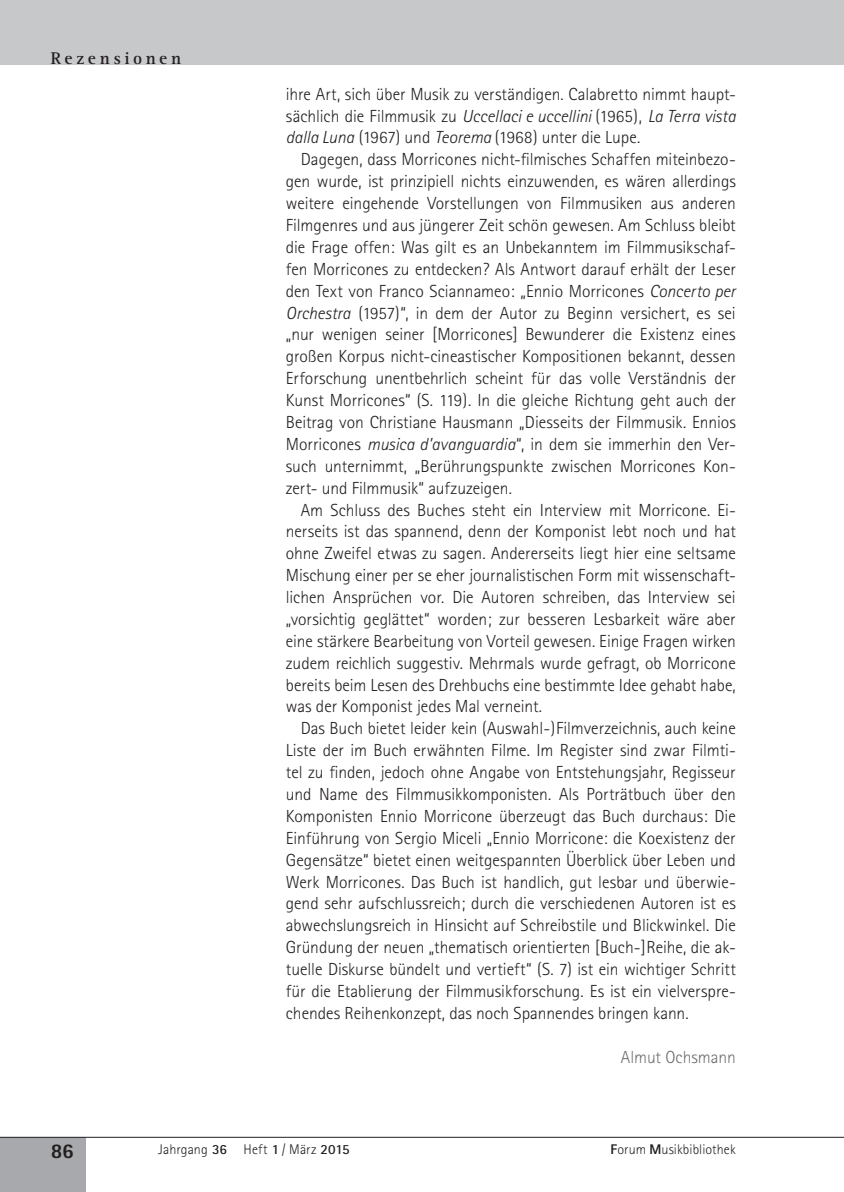
<style>
.page{position:relative;width:844px;height:1192px;background:#fff}
.page>*{position:absolute;margin:0;border:0;box-sizing:border-box;transform-origin:0 0}
.t1{font:800 21px "Rotis Sans Serif";color:#231f20}
.Absatz_mit_Einzug{font:300 17.5px/21.9px "Rotis Sans Serif";letter-spacing:-.005em;color:#231f20;text-align:justify}
.Autor_nach_Text{font:300 17.5px "Rotis Sans Serif";letter-spacing:-.005em;color:#6c6d70}
.t2{font:700 17.5px "Rotis Serif";letter-spacing:.205em;color:#231f20}
.t3{font:300 14px "Rotis Sans Serif";letter-spacing:.01em;color:#231f20}
.s1{font-style:italic}
.s2{font-weight:700}
.s3{font-weight:800}
</style>
<div class="page">
<div style="left:0;top:0;width:843px;height:64px;background:#c7c8ca"></div>
<div style="left:0;top:1137px;width:85px;height:54px;background:#a8a9ad"></div>
<hr style="left:0;top:1136px;width:843px;height:1px;background:#231f20">
<p class="t2" style="left:51px;top:48px;width:132px">Rezensionen</p>
<p class="Absatz_mit_Einzug" style="left:286px;top:83px;width:451px">ihre Art, sich über Musik zu verständigen. Calabretto nimmt haupt&shy;sächlich die Filmmusik zu <span class="s1">Uccellaci e uccellini</span> (1965), <span class="s1">La Terra vista dalla Luna</span> (1967) und <span class="s1">Teorema</span> (1968) unter die Lupe.</p>
<p class="Absatz_mit_Einzug" style="left:286px;top:148px;width:451px;text-indent:15px">Dagegen, dass Morricones nicht-filmisches Schaffen miteinbezo&shy;gen wurde, ist prinzipiell nichts einzuwenden, es wären allerdings weitere eingehende Vorstellungen von Filmmusiken aus anderen Filmgenres und aus jüngerer Zeit schön gewesen. Am Schluss bleibt die Frage offen: Was gilt es an Unbekanntem im Filmmusikschaf&shy;fen Morricones zu entdecken? Als Antwort darauf erhält der Leser den Text von Franco Sciannameo: „Ennio Morricones <span class="s1">Concerto per Orchestra</span> (1957)“, in dem der Autor zu Beginn versichert, es sei „nur wenigen seiner [Morricones] Bewunderer die Existenz eines großen Korpus nicht-cineastischer Kompositionen bekannt, dessen Erforschung unentbehrlich scheint für das volle Verständnis der Kunst Morricones“ (S. 119). In die gleiche Richtung geht auch der Beitrag von Christiane Hausmann „Diesseits der Filmmusik. Ennios Morricones <span class="s1">musica d’avanguardia</span>“, in dem sie immerhin den Ver&shy;such unternimmt, „Berührungspunkte zwischen Morricones Kon&shy;zert- und Filmmusik“ aufzuzeigen.</p>
<p class="Absatz_mit_Einzug" style="left:286px;top:498px;width:451px;text-indent:15px">Am Schluss des Buches steht ein Interview mit Morricone. Ei&shy;nerseits ist das spannend, denn der Komponist lebt noch und hat ohne Zweifel etwas zu sagen. Andererseits liegt hier eine seltsame Mischung einer per se eher journalistischen Form mit wissenschaft&shy;lichen Ansprüchen vor. Die Autoren schreiben, das Interview sei „vorsichtig geglättet“ worden; zur besseren Lesbarkeit wäre aber eine stärkere Bearbeitung von Vorteil gewesen. Einige Fragen wirken zudem reichlich suggestiv. Mehrmals wurde gefragt, ob Morricone bereits beim Lesen des Drehbuchs eine bestimmte Idee gehabt habe, was der Komponist jedes Mal verneint.</p>
<p class="Absatz_mit_Einzug" style="left:286px;top:717px;width:451px;text-indent:15px">Das Buch bietet leider kein (Auswahl-)Filmverzeichnis, auch keine Liste der im Buch erwähnten Filme. Im Register sind zwar Filmti&shy;tel zu finden, jedoch ohne Angabe von Entstehungsjahr, Regisseur und Name des Filmmusikkomponisten. Als Porträtbuch über den Komponisten Ennio Morricone überzeugt das Buch durchaus: Die Einführung von Sergio Miceli „Ennio Morricone: die Koexistenz der Gegensätze“ bietet einen weitgespannten Überblick über Leben und Werk Morricones. Das Buch ist handlich, gut lesbar und überwie&shy;gend sehr aufschlussreich; durch die verschiedenen Autoren ist es abwechslungsreich in Hinsicht auf Schreibstile und Blickwinkel. Die Gründung der neuen „thematisch orientierten [Buch-]Reihe, die ak&shy;tuelle Diskurse bündelt und vertieft“ (S. 7) ist ein wichtiger Schritt für die Etablierung der Filmmusikforschung. Es ist ein vielverspre&shy;chendes Reihenkonzept, das noch Spannendes bringen kann.</p>
<p class="Autor_nach_Text" style="left:620px;top:1046px;width:116px">Almut Ochsmann</p>
<p class="t1" style="left:51px;top:1137px;width:25px">86</p>
<p class="t3" style="left:158px;top:1140px;width:193px">Jahrgang <span class="s2">36</span> Heft <span class="s2">1</span> / März <span class="s2">2015</span></p>
<p class="t3" style="left:610px;top:1140px;width:127px"><span class="s3">F</span>orum <span class="s3">M</span>usikbibliothek</p>
</div>
